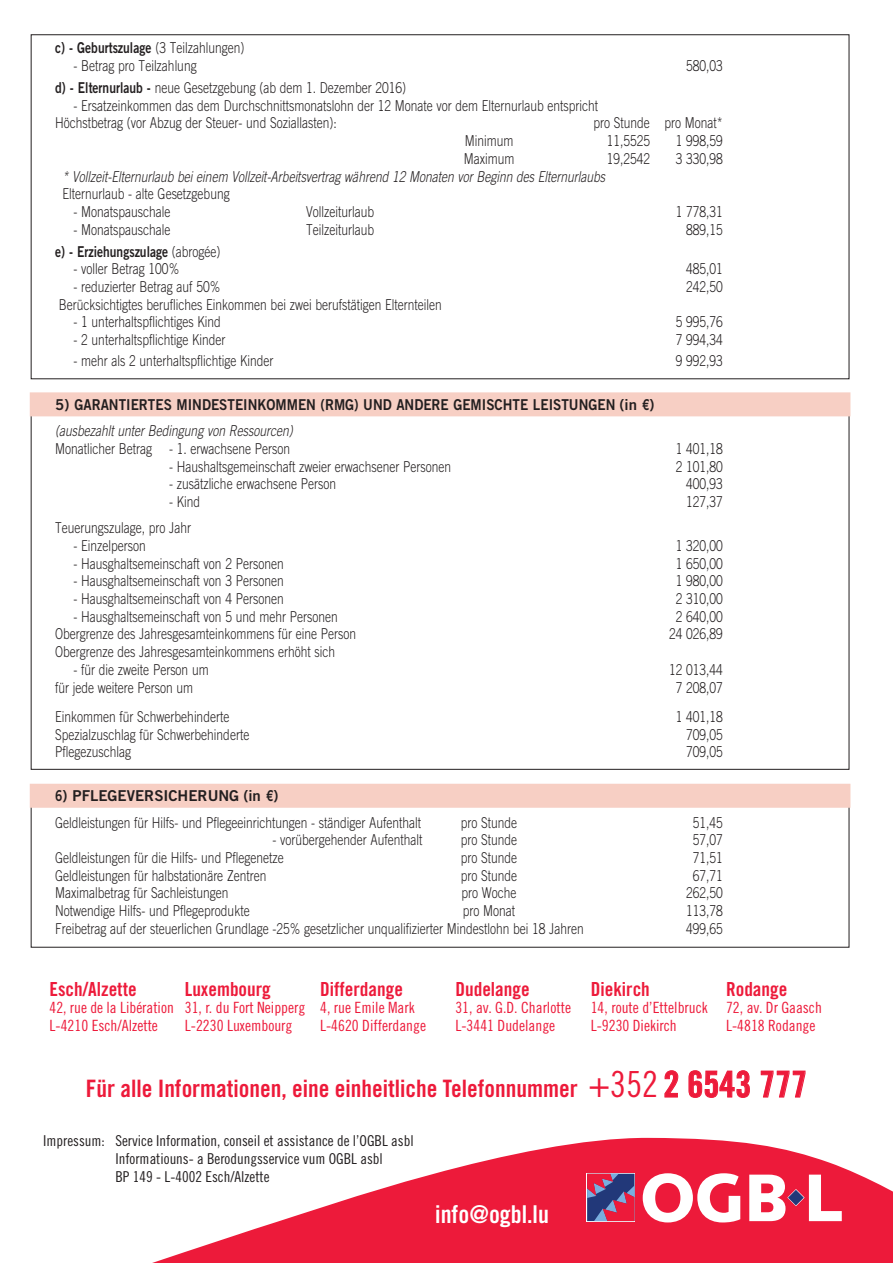
<style>
.page{position:relative;width:893px;height:1263px;background:#fff}
.page>*{position:absolute;margin:0;border:0;box-sizing:border-box;transform-origin:0 0}
.t1{font:24.6px "Trade Gothic LT Std Bd Cn 20";color:#fff}
.t2{font:24px "Trade Gothic LT Std Bd Cn 20";color:#ed1a3a}
.t3{font:19.35px "Trade Gothic LT Std Bd Cn 20";color:#ed1a3a}
.t4{font:15.45px "Trade Gothic LT Std Cn 18";color:#ed1a3a}
.texte{font:300 15px "Trade Gothic LT Std";color:#231f20;scale:.8 1}
.Normal_e{font:300 15px "Trade Gothic LT Std";color:#231f20;scale:.8 1}
.t5{font:15px "Trade Gothic LT Std Cn 18";color:#231f20}
.Normal_e-2{font:italic 300 15px "Trade Gothic LT Std";color:#231f20;scale:.8 1}
.texte-2{font:15px "Trade Gothic LT Std Bd 2";color:#231f20}
.Normal_e-3{font:15px "Trade Gothic LT Std Bd 2";color:#231f20;scale:.8 1}
.texte-3{font:italic 300 15px "Trade Gothic LT Std";color:#231f20;scale:.8 1}
.texte-4{font:15px "Trade Gothic LT Std Bd 2";color:#231f20;scale:.8 1}
.s1{font-family:"Trade Gothic LT Std";font-weight:300}
.s2{font-family:"Trade Gothic LT Std Bd 2";font-weight:400}
.s3{font-family:"Trade Gothic LT Std Cn 18";font-size:36px}
.s4{font-size:36px}
</style>
<div class="page">
<svg style="left:152px;top:1137px;width:741px;height:126px;fill:#ed1a3a"></svg>
<svg style="left:586px;top:1173px;width:49px;height:49px"></svg>
<svg style="left:643px;top:1173px;width:97px;height:49px"></svg>
<svg style="left:749px;top:1174px;width:93px;height:47px"></svg>
<svg style="left:587px;top:1174px;width:47px;height:47px;background:#7d4274"></svg>
<svg style="left:664px;top:1070px;width:14px;height:28px"></svg>
<svg style="left:688px;top:1070px;width:62px;height:28px"></svg>
<svg style="left:761px;top:1070px;width:45px;height:28px"></svg>
<div style="left:30px;top:392px;width:820px;height:24px;background:#f7cfc4"></div>
<div style="left:30px;top:784px;width:820px;height:24px;background:#f7cfc4"></div>
<p class="Normal_e-3" style="left:55px;top:39px;width:238px">c) - Geburtszulage <span class="s1">(3 Teilzahlungen)</span></p>
<p class="Normal_e" style="left:74px;top:57px;width:155px">- Betrag pro Teilzahlung</p>
<p class="Normal_e" style="left:686px;top:57px;width:47px">580,03</p>
<p class="Normal_e" style="left:55px;top:79px;width:440px"><span class="s2">d) - Elternurlaub -</span> neue Gesetzgebung (ab dem 1. Dezember 2016)</p>
<p class="Normal_e" style="left:74px;top:96px;width:657px">- Ersatzeinkommen das dem Durchschnittsmonatslohn der 12 Monate vor dem Elternurlaub entspricht</p>
<p class="Normal_e" style="left:55px;top:114px;width:353px">Höchstbetrag (vor Abzug der Steuer- und Soziallasten):</p>
<p class="Normal_e" style="left:593px;top:114px;width:163px">pro Stunde pro Monat*</p>
<p class="Normal_e" style="left:465px;top:132px;width:62px">Minimum</p>
<p class="Normal_e" style="left:607px;top:132px;width:56px">11,5525</p>
<p class="Normal_e" style="left:676px;top:132px;width:60px">1 998,59</p>
<p class="Normal_e" style="left:464px;top:150px;width:65px">Maximum</p>
<p class="Normal_e" style="left:607px;top:150px;width:56px">19,2542</p>
<p class="Normal_e" style="left:676px;top:150px;width:60px">3 330,98</p>
<p class="Normal_e-2" style="left:63px;top:167px;width:680px">* Vollzeit-Elternurlaub bei einem Vollzeit-Arbeitsvertrag während 12 Monaten vor Beginn des Elternurlaubs</p>
<p class="Normal_e" style="left:63px;top:185px;width:210px">Elternurlaub - alte Gesetzgebung</p>
<p class="Normal_e" style="left:74px;top:203px;width:123px">- Monatspauschale</p>
<p class="Normal_e" style="left:306px;top:203px;width:87px">Vollzeiturlaub</p>
<p class="Normal_e" style="left:676px;top:203px;width:60px">1 778,31</p>
<p class="Normal_e" style="left:74px;top:220px;width:123px">- Monatspauschale</p>
<p class="Normal_e" style="left:306px;top:220px;width:87px">Teilzeiturlaub</p>
<p class="Normal_e" style="left:686px;top:220px;width:47px">889,15</p>
<p class="Normal_e-3" style="left:55px;top:242px;width:208px">e) - Erziehungszulage <span class="s1">(abrogée)</span></p>
<p class="Normal_e" style="left:74px;top:260px;width:134px">- voller Betrag 100%</p>
<p class="Normal_e" style="left:686px;top:260px;width:47px">485,01</p>
<p class="Normal_e" style="left:74px;top:278px;width:185px">- reduzierter Betrag auf 50%</p>
<p class="Normal_e" style="left:686px;top:278px;width:47px">242,50</p>
<p class="Normal_e" style="left:59px;top:295px;width:480px">Berücksichtigtes berufliches Einkommen bei zwei berufstätigen Elternteilen</p>
<p class="Normal_e" style="left:74px;top:313px;width:185px">- 1 unterhaltspflichtiges Kind</p>
<p class="Normal_e" style="left:676px;top:313px;width:60px">5 995,76</p>
<p class="Normal_e" style="left:74px;top:331px;width:191px">- 2 unterhaltspflichtige Kinder</p>
<p class="Normal_e" style="left:676px;top:331px;width:60px">7 994,34</p>
<p class="Normal_e" style="left:74px;top:352px;width:251px">- mehr als 2 unterhaltspflichtige Kinder</p>
<p class="Normal_e" style="left:676px;top:352px;width:60px">9 992,93</p>
<p class="texte-2" style="left:55px;top:395px;width:601px">5) GARANTIERTES MINDESTEINKOMMEN (RMG) UND ANDERE GEMISCHTE LEISTUNGEN (in €)</p>
<p class="texte-3" style="left:55px;top:422px;width:298px">(ausbezahlt unter Bedingung von Ressourcen)</p>
<p class="texte" style="left:55px;top:440px;width:295px">Monatlicher Betrag - 1. erwachsene Person</p>
<p class="texte" style="left:676px;top:440px;width:60px">1 401,18</p>
<p class="texte" style="left:169px;top:457px;width:354px">- Haushaltsgemeinschaft zweier erwachsener Personen</p>
<p class="texte" style="left:676px;top:457px;width:60px">2 101,80</p>
<p class="texte" style="left:169px;top:475px;width:210px">- zusätzliche erwachsene Person</p>
<p class="texte" style="left:686px;top:475px;width:47px">400,93</p>
<p class="texte" style="left:169px;top:493px;width:40px">- Kind</p>
<p class="texte" style="left:686px;top:493px;width:47px">127,37</p>
<p class="texte" style="left:55px;top:519px;width:172px">Teuerungszulage, pro Jahr</p>
<p class="texte" style="left:74px;top:537px;width:92px">- Einzelperson</p>
<p class="texte" style="left:676px;top:537px;width:60px">1 320,00</p>
<p class="texte" style="left:74px;top:554px;width:264px">- Hausghaltsemeinschaft von 2 Personen</p>
<p class="texte" style="left:676px;top:554px;width:60px">1 650,00</p>
<p class="texte" style="left:74px;top:572px;width:264px">- Hausghaltsemeinschaft von 3 Personen</p>
<p class="texte" style="left:676px;top:572px;width:60px">1 980,00</p>
<p class="texte" style="left:74px;top:590px;width:264px">- Hausghaltsemeinschaft von 4 Personen</p>
<p class="texte" style="left:676px;top:590px;width:60px">2 310,00</p>
<p class="texte" style="left:74px;top:607px;width:332px">- Hausghaltsemeinschaft von 5 und mehr Personen</p>
<p class="texte" style="left:676px;top:607px;width:60px">2 640,00</p>
<p class="texte" style="left:55px;top:625px;width:378px">Obergrenze des Jahresgesamteinkommens für eine Person</p>
<p class="texte" style="left:669px;top:625px;width:69px">24 026,89</p>
<p class="texte" style="left:55px;top:643px;width:352px">Obergrenze des Jahresgesamteinkommens erhöht sich</p>
<p class="texte" style="left:74px;top:661px;width:170px">- für die zweite Person um</p>
<p class="texte" style="left:669px;top:661px;width:69px">12 013,44</p>
<p class="texte" style="left:55px;top:678px;width:174px">für jede weitere Person um</p>
<p class="texte" style="left:676px;top:678px;width:60px">7 208,07</p>
<p class="texte" style="left:55px;top:708px;width:219px">Einkommen für Schwerbehinderte</p>
<p class="texte" style="left:676px;top:708px;width:60px">1 401,18</p>
<p class="texte" style="left:55px;top:725px;width:244px">Spezialzuschlag für Schwerbehinderte</p>
<p class="texte" style="left:686px;top:725px;width:47px">709,05</p>
<p class="Normal_e" style="left:55px;top:743px;width:96px">Pflegezuschlag</p>
<p class="Normal_e" style="left:686px;top:743px;width:47px">709,05</p>
<p class="texte-4" style="left:55px;top:787px;width:280px">6) PFLEGEVERSICHERUNG (in €)</p>
<p class="texte" style="left:55px;top:813px;width:459px">Geldleistungen für Hilfs- und Pflegeeinrichtungen - ständiger Aufenthalt</p>
<p class="texte" style="left:461px;top:813px;width:72px">pro Stunde</p>
<p class="texte" style="left:693px;top:813px;width:39px">51,45</p>
<p class="texte" style="left:272px;top:831px;width:189px">- vorübergehender Aufenthalt</p>
<p class="texte" style="left:461px;top:831px;width:72px">pro Stunde</p>
<p class="texte" style="left:693px;top:831px;width:39px">57,07</p>
<p class="texte" style="left:55px;top:849px;width:287px">Geldleistungen für die Hilfs- und Pflegenetze</p>
<p class="texte" style="left:461px;top:849px;width:72px">pro Stunde</p>
<p class="texte" style="left:693px;top:849px;width:39px">71,51</p>
<p class="texte" style="left:55px;top:866px;width:265px">Geldleistungen für halbstationäre Zentren</p>
<p class="texte" style="left:461px;top:866px;width:72px">pro Stunde</p>
<p class="texte" style="left:693px;top:866px;width:39px">67,71</p>
<p class="texte" style="left:55px;top:884px;width:218px">Maximalbetrag für Sachleistungen</p>
<p class="texte" style="left:461px;top:884px;width:70px">pro Woche</p>
<p class="texte" style="left:686px;top:884px;width:47px">262,50</p>
<p class="texte" style="left:55px;top:902px;width:244px">Notwendige Hilfs- und Pflegeprodukte</p>
<p class="texte" style="left:463px;top:902px;width:67px">pro Monat</p>
<p class="texte" style="left:686px;top:902px;width:47px">113,78</p>
<p class="texte" style="left:55px;top:919px;width:662px">Freibetrag auf der steuerlichen Grundlage -25% gesetzlicher unqualifizierter Mindestlohn bei 18 Jahren</p>
<p class="texte" style="left:686px;top:919px;width:47px">499,65</p>
<p class="t3" style="left:50px;top:977px;width:89px">Esch/Alzette</p>
<p class="t4" style="left:50px;top:999px;width:126px">42, rue de la Libération</p>
<p class="t4" style="left:50px;top:1016px;width:110px">L-4210 Esch/Alzette</p>
<p class="t3" style="left:185px;top:977px;width:88px">Luxembourg</p>
<p class="t4" style="left:185px;top:999px;width:122px">31, r. du Fort Neipperg</p>
<p class="t4" style="left:185px;top:1016px;width:109px">L-2230 Luxembourg</p>
<p class="t3" style="left:320px;top:977px;width:84px">Differdange</p>
<p class="t4" style="left:320px;top:999px;width:96px">4, rue Emile Mark</p>
<p class="t4" style="left:320px;top:1016px;width:107px">L-4620 Differdange</p>
<p class="t3" style="left:455px;top:977px;width:76px">Dudelange</p>
<p class="t4" style="left:455px;top:999px;width:117px">31, av. G.D. Charlotte</p>
<p class="t4" style="left:455px;top:1016px;width:101px">L-3441 Dudelange</p>
<p class="t3" style="left:591px;top:977px;width:61px">Diekirch</p>
<p class="t4" style="left:591px;top:999px;width:119px">14, route d’Ettelbruck</p>
<p class="t4" style="left:591px;top:1016px;width:88px">L-9230 Diekirch</p>
<p class="t3" style="left:726px;top:977px;width:63px">Rodange</p>
<p class="t4" style="left:726px;top:999px;width:97px">72, av. Dr Gaasch</p>
<p class="t4" style="left:726px;top:1016px;width:91px">L-4818 Rodange</p>
<p class="t2" style="left:86px;top:1074px;width:723px">Für alle Informationen, eine einheitliche Telefonnummer <span class="s3">+352</span> <span class="s4">2 6543 777</span></p>
<p class="t5" style="left:43px;top:1132px;width:372px">Impressum: Service Information, conseil et assistance de l’OGBL asbl</p>
<p class="t5" style="left:115px;top:1150px;width:269px">Informatiouns- a Berodungsservice vum OGBL asbl</p>
<p class="t5" style="left:115px;top:1168px;width:156px">BP 149 - L-4002 Esch/Alzette</p>
<p class="t1" style="left:435px;top:1200px;width:115px">info@ogbl.lu</p>
</div>
